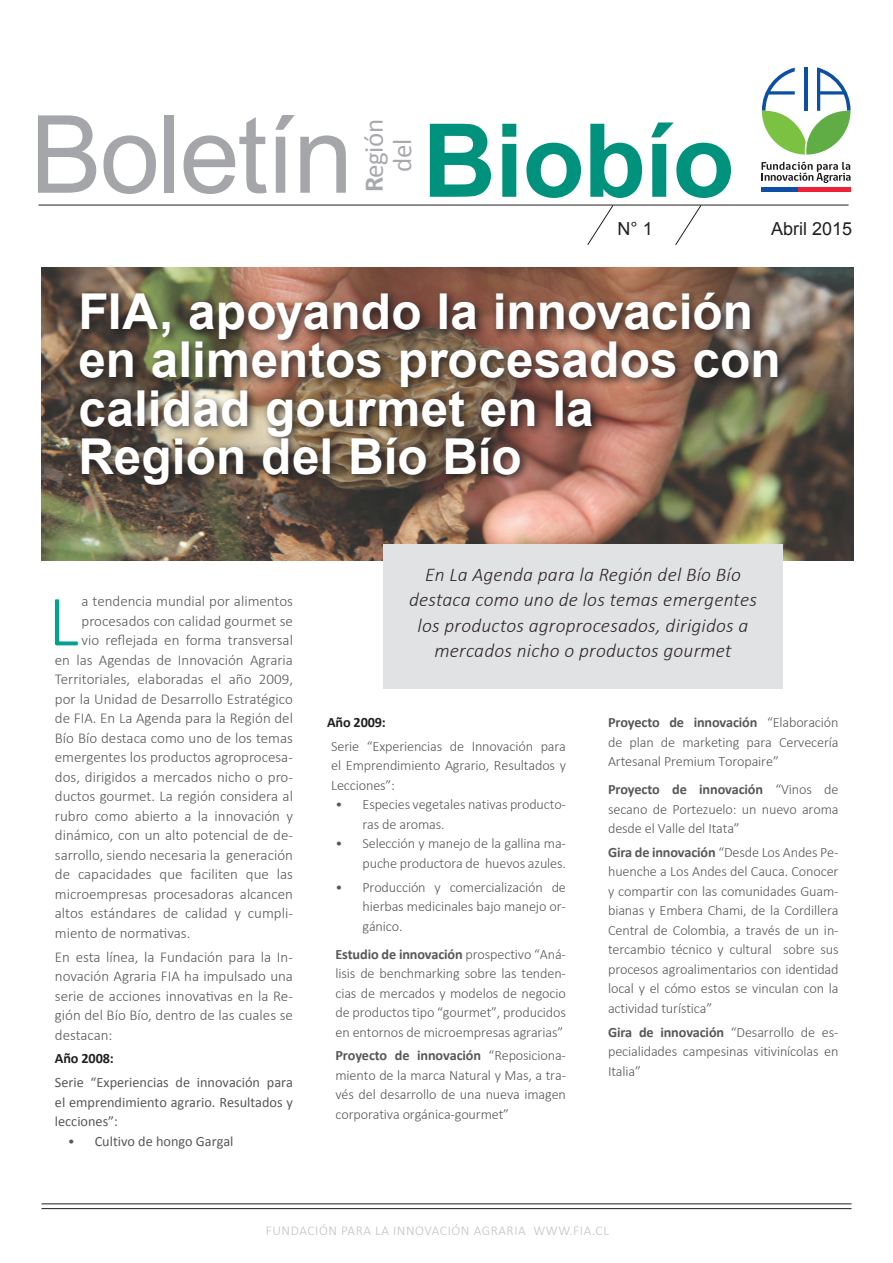
<style>
.page{position:relative;width:893px;height:1263px;background:#fff}
.page>*{position:absolute;margin:0;border:0;box-sizing:border-box;transform-origin:0 0}
.t1{font:108px "Arial";letter-spacing:-.02em;color:#a5a6aa}
.t2{font:300 72.6px "Calibri";color:#05a190}
.t3{font:700 49.5px/48px "Arial";letter-spacing:.005em;color:#fff}
.t4{font:27px/28.5px "Calibri";letter-spacing:-.02em;color:#a8a9ad;text-align:center}
.t5{font:italic 300 19.5px/25.5px "Calibri";letter-spacing:.01em;color:#302a28;text-align:center}
.t6{font:18px "Arial";color:#231f20}
.t7{font:300 15px/19.5px "Calibri";color:#57585a;text-align:justify}
.t8{font:300 14.25px/19.5px "Calibri";letter-spacing:-.01em;color:#57585a;text-align:justify}
.t9{font:14.25px/19.5px "Calibri";color:#57585a;text-align:justify}
.t10{font:700 14.25px "Calibri";letter-spacing:-.01em;color:#231f20}
.t11{font:300 13.5px "Calibri";letter-spacing:.04em;color:#c1c2c4}
.s1{font-weight:700;font-size:102px;color:#00927d}
.s2{font-weight:700}
.s3{font-weight:300}
</style>
<div class="page">
<hr style="left:38px;top:205px;width:810px;height:1px;background:#231f20">
<img style="left:41px;top:268px;width:812px;height:292px">
<div style="left:383px;top:544px;width:400px;height:145px;background:#e1e2e4"></div>
<div style="left:75px;top:288px;width:714px;height:207px;background:#231f20;opacity:.91"></div>
<svg style="left:587px;top:204px;width:27px;height:41px"></svg>
<svg style="left:675px;top:204px;width:27px;height:41px"></svg>
<svg style="left:762px;top:67px;width:89px;height:88px"></svg>
<div style="left:797px;top:187px;width:53px;height:5px;background:#ed2137"></div>
<div style="left:761px;top:187px;width:36px;height:5px;background:#0d50a3"></div>
<svg style="left:761px;top:162px;width:89px;height:21px"></svg>
<hr style="left:41px;top:1203px;width:810px;height:1px;background:#231f20">
<hr style="left:41px;top:1208px;width:810px;height:1px;background:#231f20">
<h1 class="t1" style="left:30px;top:84px;width:706px">Boletín <span class="s1">Biobío</span></h1>
<h3 class="t4" style="left:360px;top:192px;width:75px;rotate:-90deg"><span class="s2">R</span>egión del</h3>
<p class="t6" style="left:617px;top:217px;width:37px">N° 1</p>
<p class="t6" style="left:771px;top:217px;width:83px">Abril 2015</p>
<h3 class="t3" style="left:78px;top:290px;width:704px">FIA, apoyando la innovación en alimentos procesados con calidad gourmet en la<br>Región del Bío Bío</h3>
<h2 class="t2" style="left:48px;top:576px;width:32px">L</h2>
<p class="t7" style="left:82px;top:591px;width:213px">a tendencia mundial por alimentos</p>
<p class="t7" style="left:82px;top:611px;width:213px">procesados con calidad gourmet se</p>
<p class="t7" style="left:82px;top:630px;width:213px">vio reflejada en forma transversal</p>
<p class="t7" style="left:55px;top:650px;width:240px">en las Agendas de Innovación Agraria</p>
<p class="t7" style="left:55px;top:669px;width:240px">Territoriales, elaboradas el año 2009,</p>
<p class="t7" style="left:55px;top:689px;width:240px">por la Unidad de Desarrollo Estratégico</p>
<p class="t7" style="left:55px;top:708px;width:240px">de FIA. En La Agenda para la Región del</p>
<p class="t7" style="left:55px;top:728px;width:240px">Bío Bío destaca como uno de los temas</p>
<p class="t7" style="left:55px;top:747px;width:240px">emergentes los productos agroprocesa-</p>
<p class="t7" style="left:55px;top:767px;width:240px">dos, dirigidos a mercados nicho o pro-</p>
<p class="t7" style="left:55px;top:786px;width:240px">ductos gourmet. La región considera al</p>
<p class="t7" style="left:55px;top:806px;width:240px">rubro como abierto a la innovación y</p>
<p class="t7" style="left:55px;top:825px;width:240px">dinámico, con un alto potencial de de-</p>
<p class="t7" style="left:55px;top:845px;width:240px">sarrollo, siendo necesaria la generación</p>
<p class="t7" style="left:55px;top:864px;width:240px">de capacidades que faciliten que las</p>
<p class="t7" style="left:55px;top:884px;width:240px">microempresas procesadoras alcancen</p>
<p class="t7" style="left:55px;top:903px;width:240px">altos estándares de calidad y cumpli-</p>
<p class="t7" style="left:55px;top:923px;width:137px">miento de normativas.</p>
<p class="t7" style="left:55px;top:947px;width:240px">En esta línea, la Fundación para la In&shy;novación Agraria FIA ha impulsado una serie de acciones innovativas en la Re&shy;gión del Bío Bío, dentro de las cuales se destacan:</p>
<p class="t10" style="left:55px;top:1049px;width:60px">Año 2008:</p>
<p class="t9" style="left:55px;top:1073px;width:240px">Serie “Experiencias de innovación para el emprendimiento agrario. Resultados y lecciones”:</p>
<p class="t9" style="left:68px;top:1131px;width:167px"><span class="s3">•</span> Cultivo de hongo Gargal</p>
<h3 class="t5" style="left:409px;top:561px;width:349px">En La Agenda para la Región del Bío Bío destaca como uno de los temas emergentes los productos agroprocesados, dirigidos a mercados nicho o productos gourmet</h3>
<p class="t10" style="left:327px;top:713px;width:60px">Año 2009:</p>
<p class="t8" style="left:331px;top:736px;width:236px">Serie “Experiencias de Innovación para el Emprendimiento Agrario, Resultados y Lecciones”:</p>
<p class="t8" style="left:362px;top:795px;width:205px;text-indent:-27px">• Especies vegetales nativas producto&shy;ras de aromas.</p>
<p class="t8" style="left:335px;top:834px;width:232px;text-align:right">• Selección y manejo de la gallina ma&shy;puche productora de huevos azules.</p>
<p class="t8" style="left:362px;top:877px;width:205px;text-indent:-27px">• Producción y comercialización de hierbas medicinales bajo manejo or&shy;gánico.</p>
<p class="t8" style="left:335px;top:944px;width:232px"><span class="s2">Estudio de innovación</span> prospectivo “Aná&shy;lisis de benchmarking sobre las tenden&shy;cias de mercados y modelos de negocio de productos tipo “gourmet”, producidos en entornos de microempresas agrarias”</p>
<p class="t8" style="left:335px;top:1046px;width:232px"><span class="s2">Proyecto de innovación</span> “Reposiciona&shy;miento de la marca Natural y Mas, a tra&shy;vés del desarrollo de una nueva imagen corporativa orgánica-gourmet”</p>
<p class="t8" style="left:608px;top:712px;width:232px"><span class="s2">Proyecto de innovación</span> “Elaboración de plan de marketing para Cervecería Artesanal Premium Toropaire”</p>
<p class="t8" style="left:608px;top:779px;width:232px"><span class="s2">Proyecto de innovación</span> “Vinos de secano de Portezuelo: un nuevo aroma desde el Valle del Itata”</p>
<p class="t8" style="left:608px;top:842px;width:232px"><span class="s2">Gira de innovación</span> “Desde Los Andes Pe&shy;huenche a Los Andes del Cauca. Conocer y compartir con las comunidades Guam&shy;bianas y Embera Chami, de la Cordillera Central de Colombia, a través de un in&shy;tercambio técnico y cultural sobre sus procesos agroalimentarios con identidad local y el cómo estos se vinculan con la actividad turística”</p>
<p class="t8" style="left:608px;top:1022px;width:232px"><span class="s2">Gira de innovación</span> “Desarrollo de es&shy;pecialidades campesinas vitivinícolas en Italia”</p>
<p class="t11" style="left:266px;top:1222px;width:345px">FUNDACIÓN PARA LA INNOVACIÓN AGRARIA WWW.FIA.CL</p>
</div>
